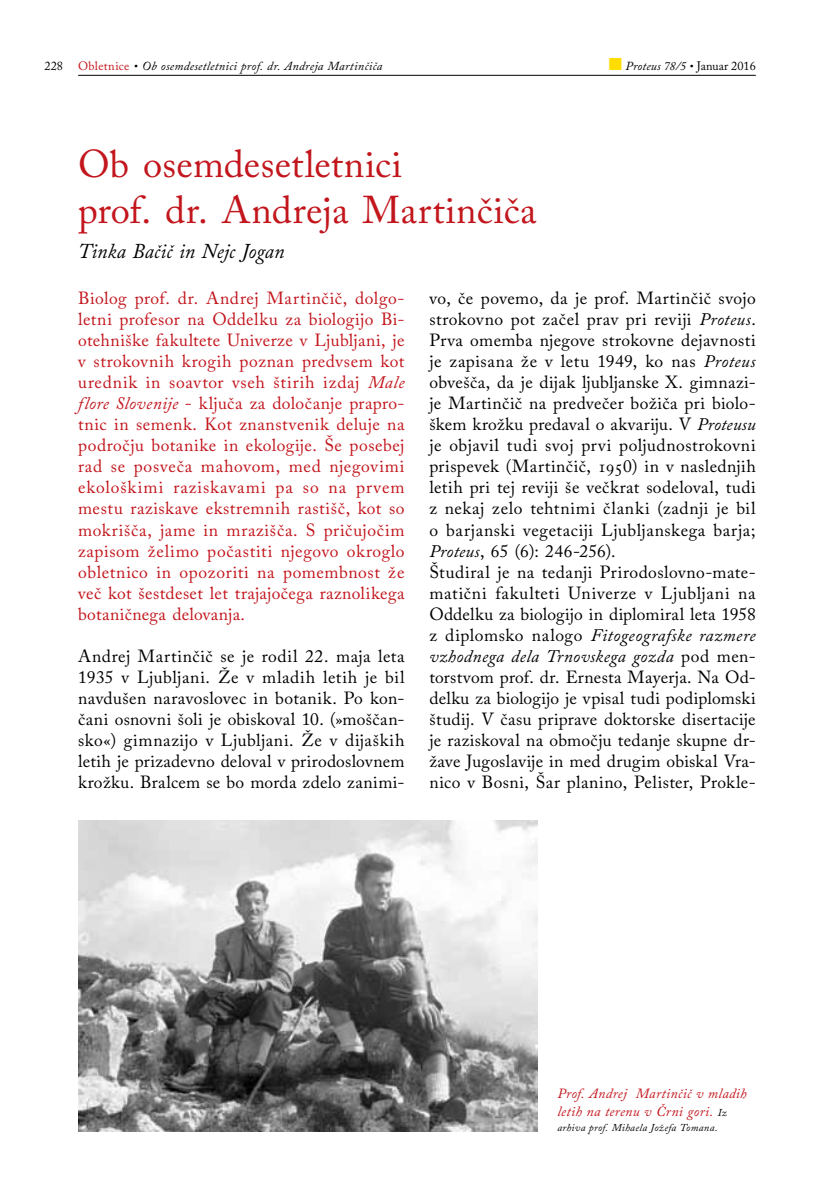
<style>
.page{position:relative;width:834px;height:1191px;background:#fff}
.page>*{position:absolute;margin:0;border:0;box-sizing:border-box;transform-origin:0 0}
.t1{font:38.5px/45.5px "Adobe Caslon Pro";letter-spacing:.005em;color:#c2151c}
.t2{font:italic 21px "Adobe Caslon Pro";letter-spacing:.005em;color:#000;scale:.95 1}
.t3{font:17.5px/21px "Adobe Caslon Pro";letter-spacing:.025em;color:#000;text-align:justify}
.t4{font:17.5px/21px "Adobe Caslon Pro";letter-spacing:.02em;color:#c2151c;text-align:justify}
.t5{font:italic 14px/17.8px "Adobe Caslon Pro";letter-spacing:.02em;color:#c2151c}
.t6{font:italic 12.25px "Adobe Caslon Pro";letter-spacing:.025em;color:#000}
.t7{font:italic 10.5px "Adobe Caslon Pro";letter-spacing:.03em;color:#000}
.s1{font-style:normal}
.s2{font-style:normal;color:#c2151c}
.s3{color:#fd0}
.s4{font-style:italic}
.s5{font-size:10.5px;color:#000}
</style>
<div class="page">
<hr style="left:78px;top:75px;width:677px;height:1px;background:#000">
<img style="left:78px;top:821px;width:459px;height:310px">
<p class="t6" style="left:45px;top:59px;width:339px"><span class="s1">228</span> <span class="s2">Obletnice</span> • Ob osemdesetletnici prof. dr. Andreja Martinčiča</p>
<p class="t6" style="left:608px;top:59px;width:148px"><span class="s3">■</span> Proteus 78/5 • <span class="s1">Januar 2016</span></p>
<h1 class="t1" style="left:78px;top:141px;width:460px">Ob osemdesetletnici<br>prof. dr. Andreja Martinčiča</h1>
<p class="t2" style="left:78px;top:238px;width:218px">Tinka Bačič in Nejc Jogan</p>
<p class="t4" style="left:78px;top:288px;width:328px">Biolog prof. dr. Andrej Martinčič, dolgo&shy;letni profesor na Oddelku za biologijo Bi&shy;otehniške fakultete Univerze v Ljubljani, je v strokovnih krogih poznan predvsem kot urednik in soavtor vseh štirih izdaj <span class="s4">Male flore Slovenije</span> - ključa za določanje prapro&shy;tnic in semenk. Kot znanstvenik deluje na področju botanike in ekologije. Še posebej rad se posveča mahovom, med njegovimi ekološkimi raziskavami pa so na prvem mestu raziskave ekstremnih rastišč, kot so mokrišča, jame in mrazišča. S pričujočim zapisom želimo počastiti njegovo okroglo obletnico in opozoriti na pomembnost že več kot šestdeset let trajajočega raznolikega botaničnega delovanja.</p>
<p class="t3" style="left:78px;top:645px;width:328px">Andrej Martinčič se je rodil 22. maja leta 1935 v Ljubljani. Že v mladih letih je bil navdušen naravoslovec in botanik. Po kon&shy;čani osnovni šoli je obiskoval 10. (»moščan&shy;sko«) gimnazijo v Ljubljani. Že v dijaških letih je prizadevno deloval v prirodoslovnem krožku. Bralcem se bo morda zdelo zanimi-</p>
<p class="t3" style="left:429px;top:288px;width:328px;text-align:left">vo, če povemo, da je prof. Martinčič svojo strokovno pot začel prav pri reviji <span class="s4">Proteus</span>.<br>Prva omemba njegove strokovne dejavnosti je zapisana že v letu 1949, ko nas <span class="s4">Proteus </span>obvešča, da je dijak ljubljanske X. gimnazi&shy;je Martinčič na predvečer božiča pri biolo&shy;škem krožku predaval o akvariju. V <span class="s4">Proteusu </span>je objavil tudi svoj prvi poljudnostrokovni prispevek (Martinčič, 1950) in v naslednjih letih pri tej reviji še večkrat sodeloval, tudi z nekaj zelo tehtnimi članki (zadnji je bil o barjanski vegetaciji Ljubljanskega barja; <span class="s4">Proteus</span>, 65 (6): 246-256).<br>Študiral je na tedanji Prirodoslovno-mate&shy;matični fakulteti Univerze v Ljubljani na Oddelku za biologijo in diplomiral leta 1958 z diplomsko nalogo <span class="s4">Fitogeografske razmere vzhodnega dela Trnovskega gozda</span> pod men&shy;torstvom prof. dr. Ernesta Mayerja. Na Od&shy;delku za biologijo je vpisal tudi podiplomski študij. V času priprave doktorske disertacije je raziskoval na območju tedanje skupne dr&shy;žave Jugoslavije in med drugim obiskal Vra&shy;nico v Bosni, Šar planino, Pelister, Prokle-</p>
<p class="t5" style="left:557px;top:1084px;width:191px">Prof. Andrej Martinčič v mladih letih na terenu v Črni gori. <span class="s5">Iz</span></p>
<p class="t7" style="left:557px;top:1121px;width:162px">arhiva prof. Mihaela Jožefa Tomana.</p>
</div>
